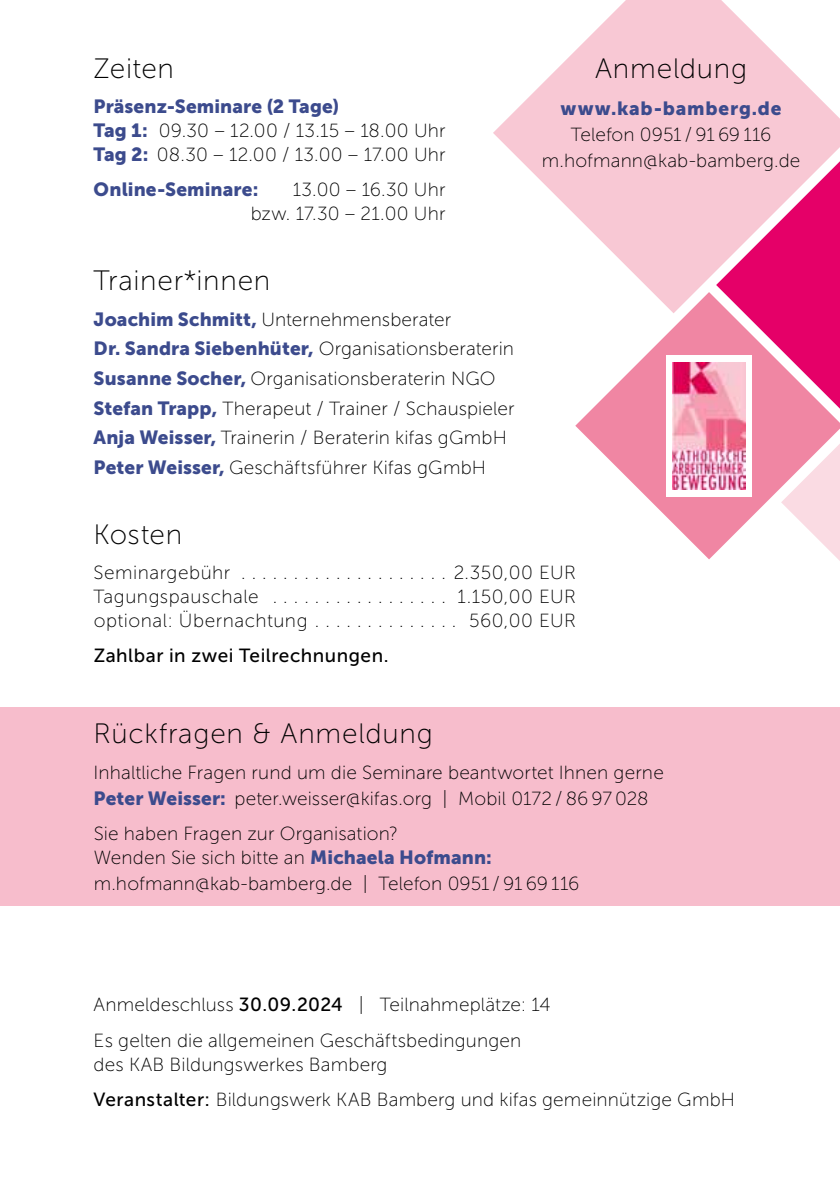
<style>
.page{position:relative;width:840px;height:1191px;background:#fff}
.page>*{position:absolute;margin:0;border:0;box-sizing:border-box;transform-origin:0 0}
.t1{font:28px "Museo Sans 100";letter-spacing:.025em;color:#000}
.t2{font:19px/29.6px "Museo Sans 100";letter-spacing:.01em;color:#000}
.t3{font:19px "Museo Sans 900";letter-spacing:.01em;color:#3c4b8d}
.t4{font:19px "Museo Sans 100";letter-spacing:.03em;color:#000}
.t5{font:19px "Museo Sans 500";letter-spacing:.025em;color:#000}
.t6{font:19px "Museo Sans 900";letter-spacing:.04em;color:#3c4b8d}
.s1{font-family:"Museo Sans 900";color:#3c4b8d}
.s2{font-family:"Museo Sans 500"}
</style>
<div class="page">
<svg style="left:493px;top:0;width:346px;height:292px;fill:#f8c8d4"></svg>
<svg style="left:715px;top:161px;width:124px;height:131px;background:#ef69a2"></svg>
<svg style="left:575px;top:292px;width:264px;height:267px"></svg>
<svg style="left:780px;top:443px;width:59px;height:117px"></svg>
<div style="left:0;top:707px;width:839px;height:199px;background:#f7bdcc"></div>
<div style="left:666px;top:355px;width:85px;height:141px;background:#fff"></div>
<img style="left:672px;top:362px;width:73px;height:127px">
<h1 class="t1" style="left:94px;top:53px;width:82px">Zeiten</h1>
<p class="t3" style="left:94px;top:96px;width:247px">Präsenz-Seminare (2 Tage)</p>
<p class="t2" style="left:94px;top:119px;width:353px;line-height:24px"><span class="s1">Tag 1:</span> 09.30 – 12.00 / 13.15 – 18.00 Uhr<br><span class="s1">Tag 2:</span> 08.30 – 12.00 / 13.00 – 17.00 Uhr</p>
<p class="t3" style="left:94px;top:179px;width:166px">Online-Seminare:</p>
<p class="t2" style="left:250px;top:178px;width:196px;line-height:24px;text-align:right">13.00 – 16.30 Uhr bzw. 17.30 – 21.00 Uhr</p>
<h1 class="t1" style="left:94px;top:266px;width:178px">Trainer*innen</h1>
<p class="t2" style="left:94px;top:304px;width:422px"><span class="s1">Joachim Schmitt,</span> Unternehmensberater<br><span class="s1">Dr. Sandra Siebenhüter,</span> Organisationsberaterin <span class="s1">Susanne Socher,</span> Organisationsberaterin NGO <span class="s1">Stefan Trapp,</span> Therapeut / Trainer / Schauspieler <span class="s1">Anja Weisser,</span> Trainerin / Beraterin kifas gGmbH <span class="s1">Peter Weisser,</span> Geschäftsführer Kifas gGmbH</p>
<h1 class="t1" style="left:594px;top:54px;width:153px">Anmeldung</h1>
<p class="t6" style="left:560px;top:98px;width:222px">www.kab-bamberg.de</p>
<p class="t2" style="left:541px;top:122px;width:260px;line-height:26px;text-align:center">Telefon 0951 / 91 69 116 m.hofmann@kab-bamberg.de</p>
<h1 class="t1" style="left:94px;top:519px;width:90px">Kosten</h1>
<p class="t4" style="left:94px;top:562px;width:149px">Seminargebühr .....................</p>
<p class="t2" style="left:453px;top:558px;width:124px">2.350,00 EUR</p>
<p class="t2" style="left:94px;top:582px;width:180px">Tagungspauschale ..................</p>
<p class="t2" style="left:457px;top:582px;width:120px">1.150,00 EUR</p>
<p class="t2" style="left:94px;top:606px;width:226px">optional: Übernachtung ...............</p>
<p class="t2" style="left:469px;top:606px;width:108px">560,00 EUR</p>
<p class="t5" style="left:94px;top:645px;width:296px">Zahlbar in zwei Teilrechnungen.</p>
<h1 class="t1" style="left:94px;top:719px;width:340px">Rückfragen &amp; Anmeldung</h1>
<p class="t2" style="left:94px;top:759px;width:571px;line-height:26px">Inhaltliche Fragen rund um die Seminare beantwortet Ihnen gerne<br><span class="s1">Peter Weisser:</span> peter.weisser@kifas.org | Mobil 0172 / 86 97 028</p>
<p class="t2" style="left:94px;top:821px;width:399px;line-height:24px">Sie haben Fragen zur Organisation?<br>Wenden Sie sich bitte an <span class="s1">Michaela Hofmann:</span></p>
<p class="t2" style="left:94px;top:869px;width:487px">m.hofmann@kab-bamberg.de | Telefon 0951 / 91 69 116</p>
<p class="t2" style="left:94px;top:987px;width:458px;line-height:35.4px">Anmeldeschluss <span class="s2">30.09.2024</span> | Teilnahmeplätze: 14<br>Es gelten die allgemeinen Geschäftsbedingungen</p>
<p class="t2" style="left:94px;top:1046px;width:642px;line-height:35.4px">des KAB Bildungswerkes Bamberg<br><span class="s2">Veranstalter:</span> Bildungswerk KAB Bamberg und kifas gemeinnützige GmbH</p>
</div>
